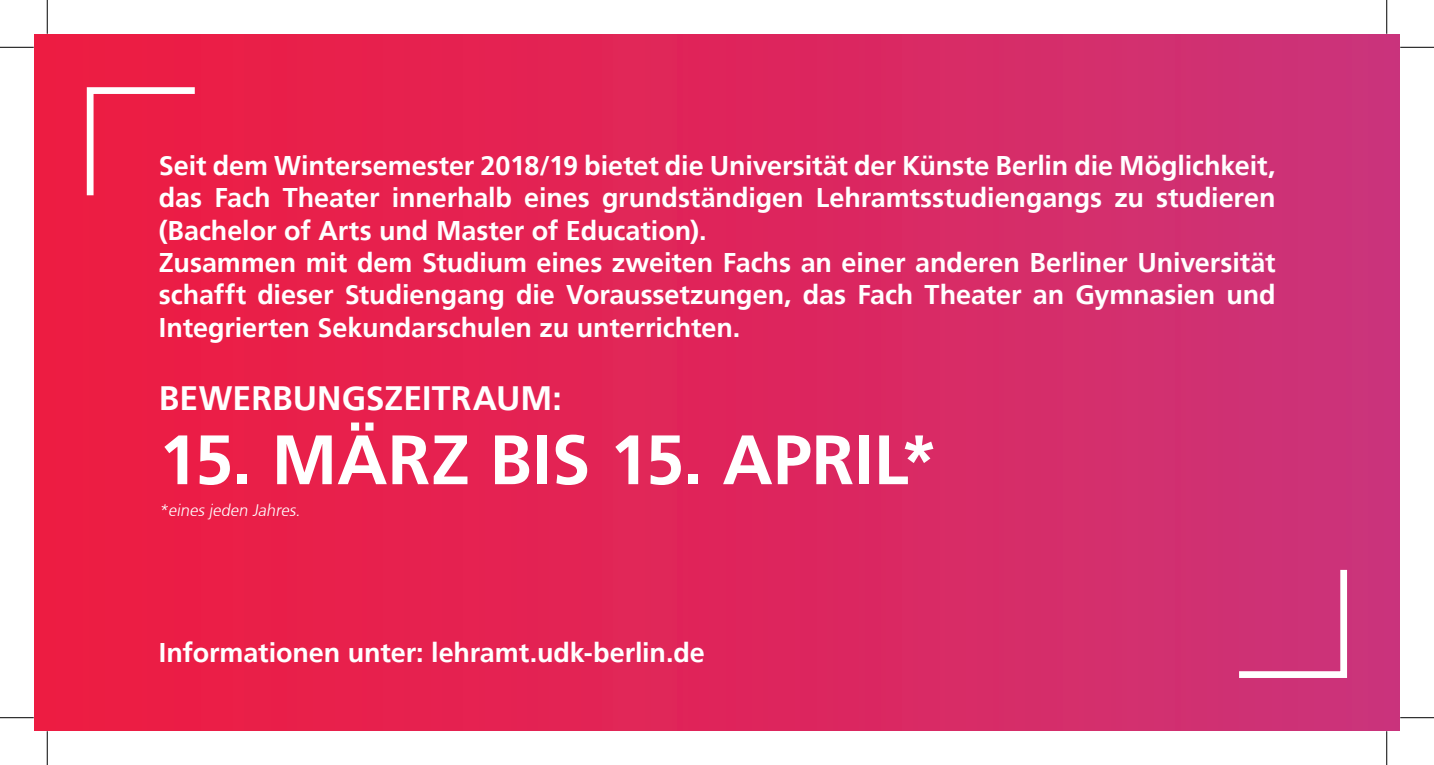
<style>
.page{position:relative;width:1434px;height:765px;background:#fff}
.page>*{position:absolute;margin:0;border:0;box-sizing:border-box;transform-origin:0 0}
.t1{font:700 69.75px "Frutiger";color:#fff}
.t2{font:700 33.75px "Frutiger";letter-spacing:.005em;color:#fff}
.t3{font:700 27px/32.4px "Frutiger";letter-spacing:-.005em;color:#fff}
.t4{font:italic 300 16.65px "Frutiger";color:#fff}
</style>
<div class="page">
<div style="left:34px;top:34px;width:1365px;height:696px;background:linear-gradient(to right,#f01a3f,#cc337a)"></div>
<svg style="left:83px;top:84px;width:119px;height:118px"></svg>
<svg style="left:1232px;top:563px;width:118px;height:118px"></svg>
<hr style="left:0;top:47px;width:34px;height:1px;background:#000">
<hr style="left:1400px;top:47px;width:34px;height:1px;background:#000">
<hr style="left:0;top:717px;width:34px;height:1px;background:#000">
<hr style="left:1400px;top:717px;width:34px;height:1px;background:#000">
<hr style="left:47px;top:0;width:1px;height:34px;background:#000">
<hr style="left:47px;top:730px;width:1px;height:34px;background:#000">
<hr style="left:1386px;top:0;width:1px;height:34px;background:#000">
<hr style="left:1386px;top:730px;width:1px;height:34px;background:#000">
<p class="t3" style="left:159px;top:149px;width:1118px">Seit dem Wintersemester 2018/19 bietet die Universität der Künste Berlin die Möglichkeit, das Fach Theater innerhalb eines grundständigen Lehramtsstudiengangs zu studieren (Bachelor of Arts und Master of Education).<br>Zusammen mit dem Studium eines zweiten Fachs an einer anderen Berliner Universität schafft dieser Studiengang die Voraussetzungen, das Fach Theater an Gymnasien und Integrierten Sekundarschulen zu unterrichten.</p>
<p class="t2" style="left:159px;top:378px;width:404px">BEWERBUNGSZEITRAUM:</p>
<h1 class="t1" style="left:159px;top:418px;width:781px">15. MÄRZ BIS 15. APRIL*</h1>
<p class="t4" style="left:159px;top:500px;width:146px">*eines jeden Jahres.</p>
<p class="t3" style="left:159px;top:636px;width:547px">Informationen unter: lehramt.udk-berlin.de</p>
</div>
